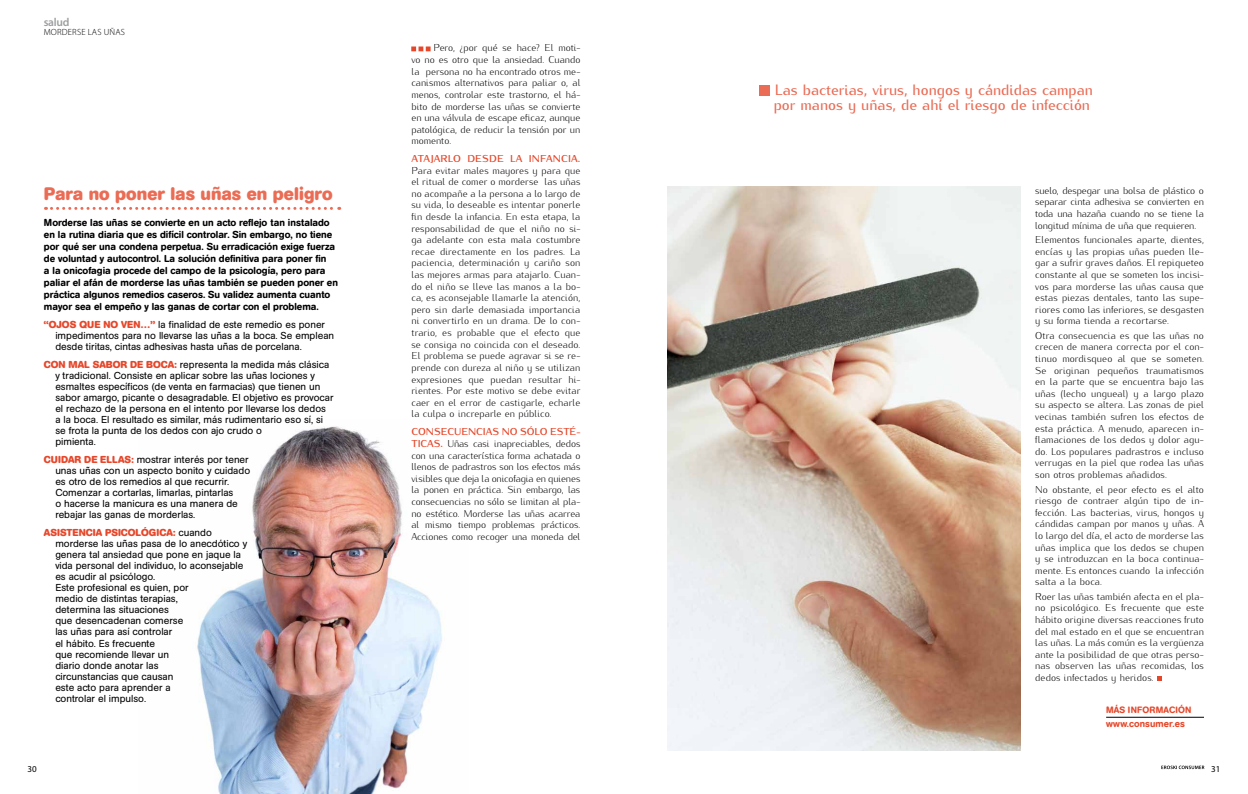
<style>
.page{position:relative;width:1248px;height:794px;background:#fff}
.page>*{position:absolute;margin:0;border:0;box-sizing:border-box;transform-origin:0 0}
.t1{font:700 18px "AG Book Rounded";letter-spacing:.005em;color:#eb6c55}
.t2{font:500 15px/15px "Kurier";color:#eb6c55}
.t3{font:600 11.5px "Myriad Pro";letter-spacing:-.02em;color:#9c9e9f}
.t4{font:300 10px/11.6px "Kurier";letter-spacing:.005em;color:#000;text-align:justify}
.t5{font:10px/11px "AG Book Rounded";color:#000}
.t6{font:500 10px/12px "AG Book Rounded";color:#000}
.t7{font:700 10px "Kurier";letter-spacing:.015em;color:#e6472a}
.t8{font:500 9.6px "AG Book Rounded";letter-spacing:.01em;color:#e6472a}
.t9{font:500 9.1px "AG Book Rounded";letter-spacing:.01em;color:#e6472a}
.t10{font:300 9px "Myriad Pro";letter-spacing:.02em;color:#000}
.t11{font:9px "Myriad Pro";color:#000}
.s1{font-weight:700;color:#e6472a}
</style>
<div class="page">
<svg style="left:1161px;top:765px;width:43px;height:4px"></svg>
<hr style="left:1105px;top:717px;width:98px;height:1px;background:#000">
<svg style="left:1157px;top:676px;width:4px;height:5px"></svg>
<img style="left:667px;top:186px;width:353px;height:564px">
<div style="left:759px;top:85px;width:10px;height:10px;background:#eb6c55"></div>
<img style="left:197px;top:426px;width:245px;height:368px">
<svg style="left:45px;top:207px;width:295px;height:3px"></svg>
<svg style="left:411px;top:46px;width:19px;height:5px"></svg>
<p class="t3" style="left:44px;top:16px;width:27px">salud</p>
<p class="t10" style="left:44px;top:27px;width:83px">MORDERSE LAS UÑAS</p>
<h1 class="t1" style="left:44px;top:183px;width:290px">PARA NO PONER LAS UÑAS EN PELIGRO</h1>
<p class="t6" style="left:44px;top:217px;width:295px">Morderse las uñas se convierte en un acto reflejo tan instalado en la rutina diaria que es difícil controlar. Sin embargo, no tiene por qué ser una condena perpetua. Su erradicación exige fuerza de voluntad y autocontrol. La solución definitiva para poner fin<br>a la onicofagia procede del campo de la psicología, pero para paliar el afán de morderse las uñas también se pueden poner en práctica algunos remedios caseros. Su validez aumenta cuanto mayor sea el empeño y las ganas de cortar con el problema.</p>
<p class="t5" style="left:55px;top:319px;width:280px;text-indent:-11px"><span class="s1">“OJOS QUE NO VEN…”</span> la finalidad de este remedio es poner impedimentos para no llevarse las uñas a la boca. Se emplean desde tiritas, cintas adhesivas hasta uñas de porcelana.</p>
<p class="t5" style="left:55px;top:359px;width:280px;text-indent:-11px"><span class="s1">CON MAL SABOR DE BOCA:</span> representa la medida más clásica y tradicional. Consiste en aplicar sobre las uñas lociones y esmaltes específicos (de venta en farmacias) que tienen un sabor amargo, picante o desagradable. El objetivo es provocar el rechazo de la persona en el intento por llevarse los dedos a la boca. El resultado es similar, más rudimentario eso sí, si se frota la punta de los dedos con ajo crudo o<br>pimienta.</p>
<p class="t5" style="left:55px;top:454px;width:196px;text-indent:-11px"><span class="s1">CUIDAR DE ELLAS:</span> mostrar interés por tener unas uñas con un aspecto bonito y cuidado es otro de los remedios al que recurrir.<br>Comenzar a cortarlas, limarlas, pintarlas<br>o hacerse la manicura es una manera de rebajar las ganas de morderlas.</p>
<p class="t5" style="left:55px;top:527px;width:193px;text-indent:-11px"><span class="s1">ASISTENCIA PSICOLÓGICA:</span> cuando morderse las uñas pasa de lo anecdótico y genera tal ansiedad que pone en jaque la vida personal del individuo, lo aconsejable es acudir al psicólogo.<br>Este profesional es quien, por<br>medio de distintas terapias,<br>determina las situaciones<br>que desencadenan comerse<br>las uñas para así controlar<br>el hábito. Es frecuente<br>que recomiende llevar un<br>diario donde anotar las<br>circunstancias que causan<br>este acto para aprender a<br>controlar el impulso.</p>
<p class="t11" style="left:28px;top:763px;width:11px">30</p>
<p class="t4" style="left:411px;top:41px;width:170px;text-indent:22px">Pero, ¿por qué se hace? El moti&shy;vo no es otro que la ansiedad. Cuando la persona no ha encontrado otros me&shy;canismos alternativos para paliar o, al menos, controlar este trastorno, el há&shy;bito de morderse las uñas se convierte en una válvula de escape eficaz, aunque patológica, de reducir la tensión por un momento.</p>
<p class="t7" style="left:411px;top:151px;width:170px">ATAJARLO DESDE LA INFANCIA.</p>
<p class="t4" style="left:411px;top:163px;width:170px">Para evitar males mayores y para que el ritual de comer o morderse las uñas no acompañe a la persona a lo largo de su vida, lo deseable es intentar ponerle fin desde la infancia. En esta etapa, la responsabilidad de que el niño no si&shy;ga adelante con esta mala costumbre recae directamente en los padres. La paciencia, determinación y cariño son las mejores armas para atajarlo. Cuan&shy;do el niño se lleve las manos a la bo&shy;ca, es aconsejable llamarle la atención, pero sin darle demasiada importancia ni convertirlo en un drama. De lo con&shy;trario, es probable que el efecto que se consiga no coincida con el deseado.<br>El problema se puede agravar si se re&shy;prende con dureza al niño y se utilizan expresiones que puedan resultar hi&shy;rientes. Por este motivo se debe evitar caer en el error de castigarle, echarle la culpa o increparle en público.</p>
<p class="t4" style="left:411px;top:425px;width:170px"><span class="s1">CONSECUENCIAS NO SÓLO ESTÉ-TICAS.</span> Uñas casi inapreciables, dedos con una característica forma achatada o llenos de padrastros son los efectos más visibles que deja la onicofagia en quienes la ponen en práctica. Sin embargo, las consecuencias no sólo se limitan al pla&shy;no estético. Morderse las uñas acarrea al mismo tiempo problemas prácticos.<br>Acciones como recoger una moneda del</p>
<h2 class="t2" style="left:773px;top:82px;width:321px">Las bacterias, virus, hongos y cándidas campan por manos y uñas, de ahí el riesgo de infección</h2>
<p class="t4" style="left:1035px;top:184px;width:170px">suelo, despegar una bolsa de plástico o separar cinta adhesiva se convierten en toda una hazaña cuando no se tiene la longitud mínima de uña que requieren.</p>
<p class="t4" style="left:1035px;top:233px;width:170px">Elementos funcionales aparte, dientes, encías y las propias uñas pueden lle&shy;gar a sufrir graves daños. El repiqueteo constante al que se someten los incisi&shy;vos para morderse las uñas causa que estas piezas dentales, tanto las supe&shy;riores como las inferiores, se desgasten y su forma tienda a recortarse.</p>
<p class="t4" style="left:1035px;top:329px;width:170px">Otra consecuencia es que las uñas no crecen de manera correcta por el con&shy;tinuo mordisqueo al que se someten.<br>Se originan pequeños traumatismos en la parte que se encuentra bajo las uñas (lecho ungueal) y a largo plazo su aspecto se altera. Las zonas de piel vecinas también sufren los efectos de esta práctica. A menudo, aparecen in&shy;flamaciones de los dedos y dolor agu&shy;do. Los populares padrastros e incluso verrugas en la piel que rodea las uñas son otros problemas añadidos.</p>
<p class="t4" style="left:1035px;top:482px;width:170px">No obstante, el peor efecto es el alto riesgo de contraer algún tipo de in&shy;fección. Las bacterias, virus, hongos y cándidas campan por manos y uñas. A lo largo del día, el acto de morderse las uñas implica que los dedos se chupen y se introduzcan en la boca continua&shy;mente. Es entonces cuando la infección salta a la boca.</p>
<p class="t4" style="left:1035px;top:589px;width:170px">Roer las uñas también afecta en el pla&shy;no psicológico. Es frecuente que este hábito origine diversas reacciones fruto del mal estado en el que se encuentran las uñas. La más común es la vergüenza ante la posibilidad de que otras perso&shy;nas observen las uñas recomidas, los dedos infectados y heridos.</p>
<p class="t9" style="left:1105px;top:704px;width:87px">MÁS INFORMACIÓN</p>
<p class="t8" style="left:1105px;top:718px;width:80px">www.consumer.es</p>
<p class="t11" style="left:1210px;top:763px;width:11px">31</p>
</div>
